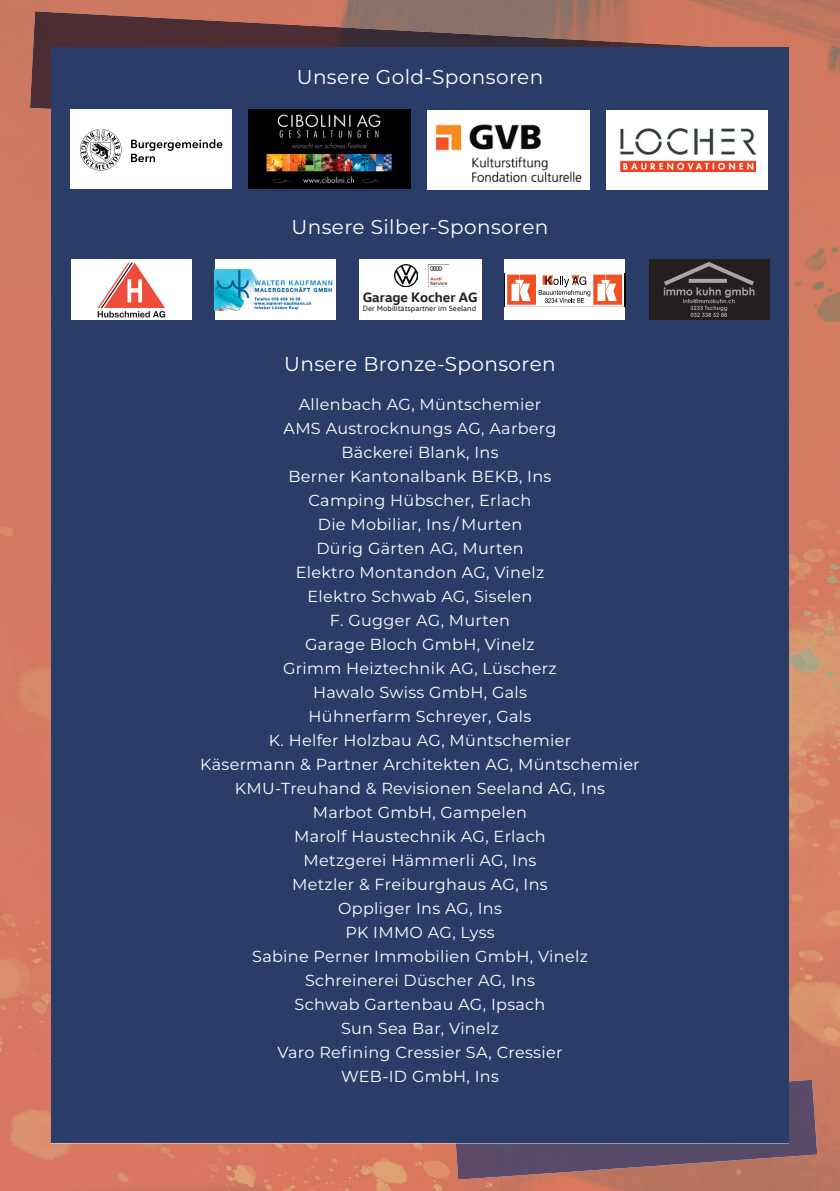
<style>
.page{position:relative;width:840px;height:1191px;background:#fff}
.page>*{position:absolute;margin:0;border:0;box-sizing:border-box;transform-origin:0 0}
.t1{font:20px "Montserrat";letter-spacing:.02em;color:#fff}
.t2{font:16px/24px "Montserrat";letter-spacing:.02em;color:#fff;text-align:center}
.t3{font:700 13.8px "VW Head Office";color:#231f20}
.t4{font:7.6px "VW Head Office";color:#231f20}
</style>
<div class="page">
<img style="left:0;top:0;width:839px;height:1191px">
<img style="left:30px;top:11px;width:697px;height:98px">
<img style="left:455px;top:1079px;width:361px;height:100px">
<div style="left:51px;top:48px;width:737px;height:1095px;background:#2a3d69"></div>
<div style="left:605px;top:111px;width:162px;height:79px;background:#fff"></div>
<img style="left:620px;top:129px;width:135px;height:43px">
<div style="left:70px;top:109px;width:162px;height:80px;background:#fff"></div>
<svg style="left:80px;top:129px;width:142px;height:41px"></svg>
<img style="left:264px;top:111px;width:130px;height:78px">
<img style="left:427px;top:111px;width:161px;height:79px">
<div style="left:504px;top:259px;width:120px;height:61px;background:#fff"></div>
<svg style="left:504px;top:274px;width:119px;height:32px"></svg>
<div style="left:359px;top:259px;width:122px;height:61px;background:#fff"></div>
<img style="left:428px;top:265px;width:20px;height:22px">
<img style="left:394px;top:265px;width:23px;height:22px">
<svg style="left:649px;top:259px;width:120px;height:61px;background:#363133"></svg>
<div style="left:215px;top:260px;width:120px;height:60px;background:#fff"></div>
<img style="left:215px;top:270px;width:118px;height:40px">
<div style="left:71px;top:260px;width:121px;height:60px;background:#fff"></div>
<svg style="left:98px;top:263px;width:67px;height:54px"></svg>
<p class="t1" style="left:296px;top:63px;width:248px">Unsere Gold-Sponsoren</p>
<p class="t1" style="left:291px;top:213px;width:258px">Unsere Silber-Sponsoren</p>
<p class="t3" style="left:362px;top:288px;width:116px">Garage Kocher AG</p>
<p class="t4" style="left:362px;top:304px;width:115px">Der Mobilitätspartner im Seeland</p>
<p class="t1" style="left:284px;top:350px;width:273px">Unsere Bronze-Sponsoren</p>
<p class="t2" style="left:200px;top:391px;width:440px">Allenbach AG, Müntschemier<br>AMS Austrocknungs AG, Aarberg<br>Bäckerei Blank, Ins<br>Berner Kantonalbank BEKB, Ins<br>Camping Hübscher, Erlach<br>Die Mobiliar, Ins / Murten<br>Dürig Gärten AG, Murten<br>Elektro Montandon AG, Vinelz<br>Elektro Schwab AG, Siselen<br>F. Gugger AG, Murten<br>Garage Bloch GmbH, Vinelz<br>Grimm Heiztechnik AG, Lüscherz<br>Hawalo Swiss GmbH, Gals<br>Hühnerfarm Schreyer, Gals<br>K. Helfer Holzbau AG, Müntschemier<br>Käsermann &amp; Partner Architekten AG, Müntschemier<br>KMU-Treuhand &amp; Revisionen Seeland AG, Ins<br>Marbot GmbH, Gampelen<br>Marolf Haustechnik AG, Erlach<br>Metzgerei Hämmerli AG, Ins<br>Metzler &amp; Freiburghaus AG, Ins<br>Oppliger Ins AG, Ins<br>PK IMMO AG, Lyss<br>Sabine Perner Immobilien GmbH, Vinelz<br>Schreinerei Düscher AG, Ins<br>Schwab Gartenbau AG, Ipsach<br>Sun Sea Bar, Vinelz<br>Varo Refining Cressier SA, Cressier<br>WEB-ID GmbH, Ins</p>
</div>
